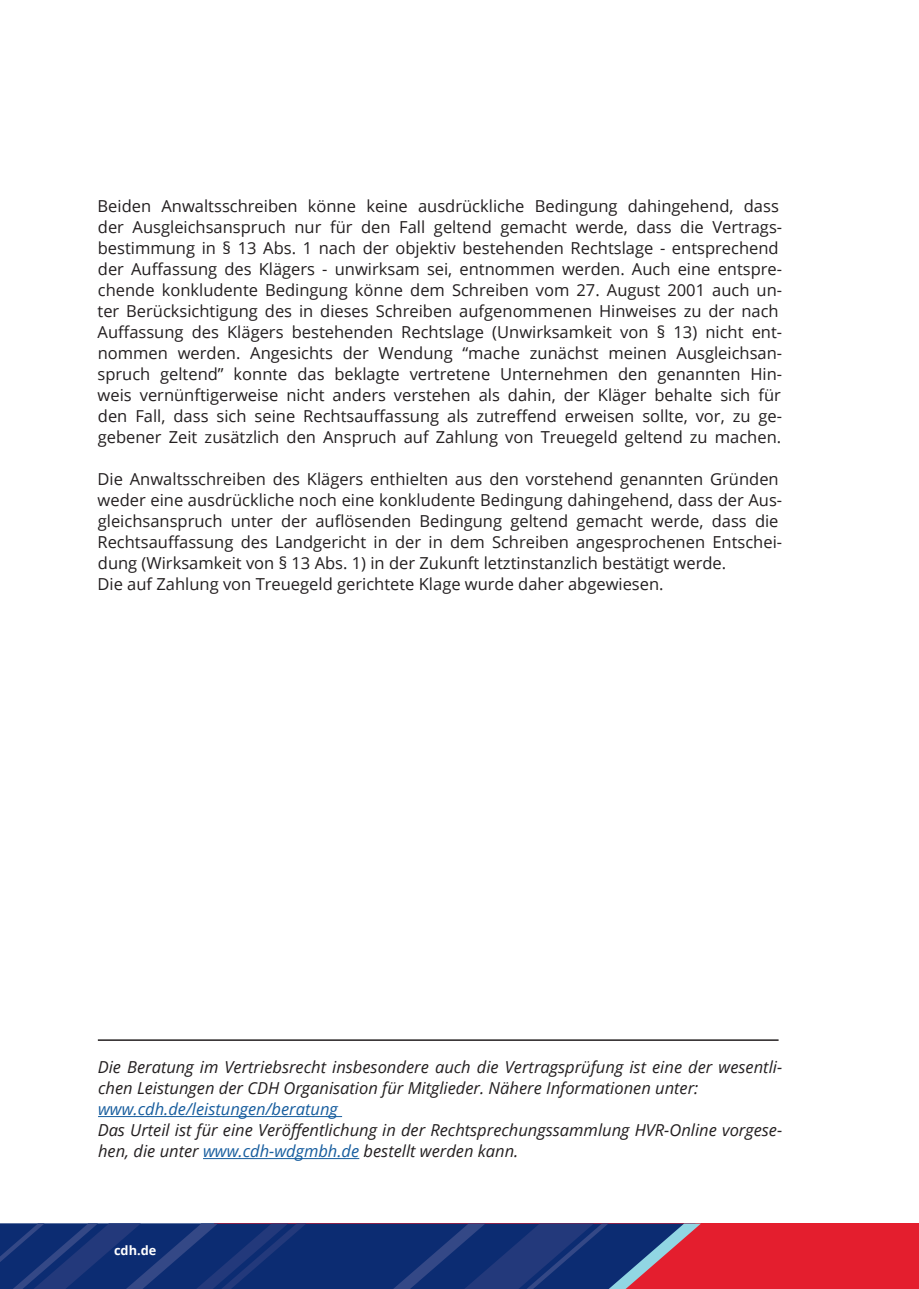
<style>
.page{position:relative;width:919px;height:1289px;background:#fff}
.page>*{position:absolute;margin:0;border:0;box-sizing:border-box;transform-origin:0 0}
.t1{font:16.5px/21px "Open Sans";color:#231f20}
.t2{font:italic 16.5px/21px "Open Sans";color:#231f20}
.t3{font:italic 16.5px "Open Sans";color:#175d9e}
.t4{font:700 12.75px "Open Sans";color:#fff}
.s1{color:#175d9e}
</style>
<div class="page">
<hr style="left:98px;top:1116px;width:244px;height:1px;background:#175d9e">
<hr style="left:203px;top:1158px;width:156px;height:1px;background:#175d9e">
<hr style="left:98px;top:1039px;width:680px;height:1px;background:#231f20">
<div style="left:215px;top:1223px;width:703px;height:65px;background:#e41e2e"></div>
<svg style="left:0;top:1223px;width:701px;height:65px;background:#223373"></svg>
<p class="t1" style="left:97px;top:195px;width:686px">Beiden Anwaltsschreiben könne keine ausdrückliche Bedingung dahingehend, dass der Ausgleichsanspruch nur für den Fall geltend gemacht werde, dass die Vertrags&shy;bestimmung in § 13 Abs. 1 nach der objektiv bestehenden Rechtslage - entsprechend der Auffassung des Klägers - unwirksam sei, entnommen werden. Auch eine entspre&shy;chende konkludente Bedingung könne dem Schreiben vom 27. August 2001 auch un&shy;ter Berücksichtigung des in dieses Schreiben aufgenommenen Hinweises zu der nach Auffassung des Klägers bestehenden Rechtslage (Unwirksamkeit von § 13) nicht ent&shy;nommen werden. Angesichts der Wendung “mache zunächst meinen Ausgleichsan&shy;spruch geltend” konnte das beklagte vertretene Unternehmen den genannten Hin&shy;weis vernünftigerweise nicht anders verstehen als dahin, der Kläger behalte sich für den Fall, dass sich seine Rechtsauffassung als zutreffend erweisen sollte, vor, zu ge&shy;gebener Zeit zusätzlich den Anspruch auf Zahlung von Treuegeld geltend zu machen.</p>
<p class="t1" style="left:97px;top:468px;width:686px">Die Anwaltsschreiben des Klägers enthielten aus den vorstehend genannten Gründen weder eine ausdrückliche noch eine konkludente Bedingung dahingehend, dass der Aus&shy;gleichsanspruch unter der auflösenden Bedingung geltend gemacht werde, dass die Rechtsauffassung des Landgericht in der in dem Schreiben angesprochenen Entschei&shy;dung (Wirksamkeit von § 13 Abs. 1) in der Zukunft letztinstanzlich bestätigt werde.<br>Die auf Zahlung von Treuegeld gerichtete Klage wurde daher abgewiesen.</p>
<p class="t2" style="left:98px;top:1056px;width:686px">Die Beratung im Vertriebsrecht insbesondere auch die Vertragsprüfung ist eine der wesentli&shy;chen Leistungen der CDH Organisation für Mitglieder. Nähere Informationen unter:</p>
<p class="t3" style="left:98px;top:1097px;width:241px">www.cdh.de/leistungen/beratung</p>
<p class="t2" style="left:98px;top:1119px;width:686px">Das Urteil ist für eine Veröffentlichung in der Rechtsprechungssammlung HVR-Online vorgese&shy;hen, die unter <span class="s1">www.cdh-wdgmbh.de</span> bestellt werden kann.</p>
<p class="t4" style="left:114px;top:1241px;width:44px">cdh.de</p>
</div>
